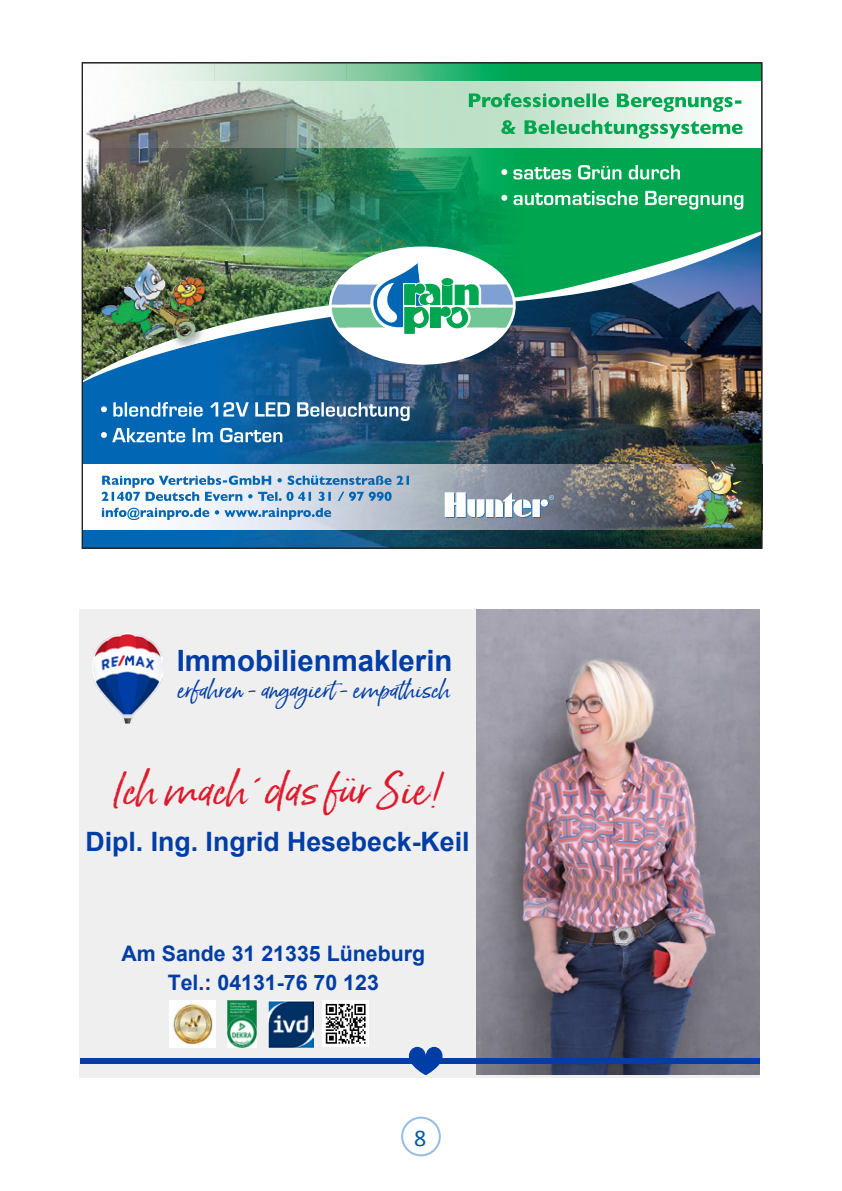
<style>
.page{position:relative;width:842px;height:1191px;background:#fff}
.page>*{position:absolute;margin:0;border:0;box-sizing:border-box;transform-origin:0 0}
.t1{font:40.6px "Born Ready Slanted";color:#dc1c2e}
.t2{font:700 29.4px "Arial";color:#003da5}
.t3{font:700 26.6px "Arial";color:#003da5}
.t4{font:24px "Calibri";color:#015aaa}
.t5{font:22.2px "Born Ready Slanted";color:#003da5}
.t6{font:700 21.4px/28.4px "Arial";color:#003da5;text-align:center}
</style>
<div class="page">
<div style="left:401px;top:1116px;width:40px;height:40px;border:2px solid #93bde5;border-radius:50%"></div>
<svg style="left:84px;top:382px;width:541px;height:164px;background:#0f5a91"></svg>
<img style="left:625px;top:382px;width:135px;height:164px">
<img style="left:305px;top:442px;width:183px;height:104px">
<img style="left:214px;top:442px;width:91px;height:104px">
<img style="left:488px;top:529px;width:137px;height:17px">
<div style="left:523px;top:65px;width:237px;height:162px;background:#00a54f"></div>
<img style="left:84px;top:65px;width:395px;height:134px">
<img style="left:479px;top:65px;width:44px;height:100px">
<img style="left:84px;top:199px;width:17px;height:28px">
<img style="left:84px;top:227px;width:676px;height:155px">
<img style="left:97px;top:256px;width:4px;height:94px">
<img style="left:101px;top:165px;width:642px;height:277px">
<svg style="left:101px;top:402px;width:309px;height:19px"></svg>
<div style="left:523px;top:82px;width:239px;height:65px;background:linear-gradient(to right,#c3e2cc,#fff)"></div>
<img style="left:84px;top:82px;width:439px;height:65px">
<img style="left:214px;top:464px;width:546px;height:65px">
<div style="left:82px;top:464px;width:132px;height:65px;background:#fdfdfe"></div>
<svg style="left:469px;top:93px;width:273px;height:46px;background:#9ed9b7"></svg>
<img style="left:683px;top:457px;width:69px;height:81px">
<img style="left:688px;top:460px;width:46px;height:53px">
<svg style="left:102px;top:475px;width:452px;height:45px"></svg>
<div style="left:79px;top:609px;width:681px;height:469px;background:#efefef"></div>
<img style="left:476px;top:609px;width:284px;height:465px">
<img style="left:93px;top:633px;width:70px;height:90px">
<div style="left:81px;top:1057px;width:679px;height:6px;background:#003da5"></div>
<svg style="left:409px;top:1046px;width:34px;height:28px"></svg>
<img style="left:169px;top:1000px;width:47px;height:47px">
<img style="left:228px;top:1000px;width:29px;height:47px">
<img style="left:268px;top:1000px;width:46px;height:47px">
<svg style="left:323px;top:1000px;width:46px;height:46px"></svg>
<svg style="left:326px;top:1004px;width:40px;height:39px"></svg>
<h2 class="t2" style="left:177px;top:641px;width:277px">Immobilienmaklerin</h2>
<p class="t5" style="left:177px;top:676px;width:275px">erfahren - angagiert - empathisch</p>
<h1 class="t1" style="left:112px;top:765px;width:333px">Ich mach´ das für Sie!</h1>
<p class="t3" style="left:86px;top:824px;width:385px">Dipl. Ing. Ingrid Hesebeck-Keil</p>
<p class="t6" style="left:121px;top:940px;width:305px">Am Sande 31 21335 Lüneburg<br>Tel.: 04131-76 70 123</p>
<p class="t4" style="left:414px;top:1120px;width:14px">8</p>
</div>
